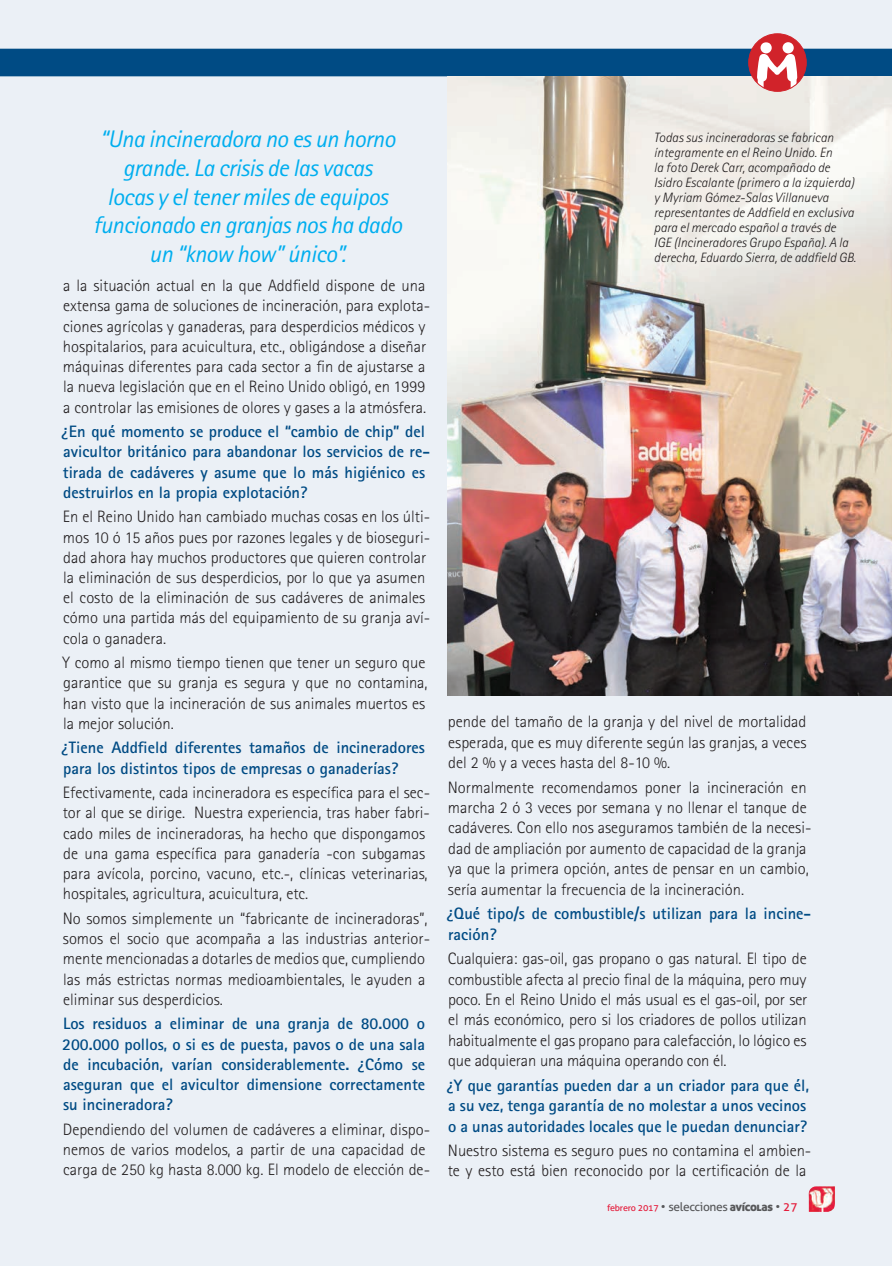
<style>
.page{position:relative;width:892px;height:1266px;background:#fff}
.page>*{position:absolute;margin:0;border:0;box-sizing:border-box;transform-origin:0 0}
.t1{font:italic 24px/28.8px "Rotis Sans Serif";letter-spacing:-.02em;color:#00aeef;text-align:center}
.t2{font:300 16.5px/20.2px "Rotis Sans Serif";color:#231f20}
.t3{font:700 16.5px/20.2px "Rotis Sans Serif";color:#004b84}
.t4{font:italic 300 13.5px/15px "Rotis Sans Serif";color:#231f20}
.t5{font:12px "Aller";letter-spacing:-.03em;color:#57585a}
.s1{font-size:9px;color:#e41c3b}
.s2{font-family:"Aller Display"}
.s3{color:#e41c3b}
</style>
<div class="page">
<div style="left:0;top:0;width:891px;height:1265px;background:#ebf0f6"></div>
<img style="left:808px;top:1186px;width:27px;height:25px">
<img style="left:447px;top:91px;width:444px;height:604px">
<div style="left:748px;top:34px;width:58px;height:57px;background:#d1232a;border-radius:50%"></div>
<div style="left:760px;top:42px;width:11px;height:11px;background:#fff;border-radius:50%"></div>
<svg style="left:0;top:49px;width:891px;height:42px"></svg>
<div style="left:782px;top:42px;width:11px;height:11px;background:#fff;border-radius:50%"></div>
<div style="left:748px;top:33px;width:58px;height:59px;border:1px solid #d1232a;border-radius:50%"></div>
<h1 class="t1" style="left:93px;top:125px;width:310px">“Una incineradora no es un horno grande. La crisis de las vacas<br>locas y el tener miles de equipos funcionado en granjas nos ha dado un “know how” único”.</h1>
<p class="t2" style="left:63px;top:275px;width:368px">a la situación actual en la que Addfield dispone de una extensa gama de soluciones de incineración, para explota&shy;ciones agrícolas y ganaderas, para desperdicios médicos y hospitalarios, para acuicultura, etc., obligándose a diseñar máquinas diferentes para cada sector a fin de ajustarse a la nueva legislación que en el Reino Unido obligó, en 1999 a controlar las emisiones de olores y gases a la atmósfera.</p>
<p class="t3" style="left:62px;top:421px;width:370px">¿En qué momento se produce el “cambio de chip” del avicultor británico para abandonar los servicios de re&shy;tirada de cadáveres y asume que lo más higiénico es destruirlos en la propia explotación?</p>
<p class="t2" style="left:63px;top:506px;width:369px">En el Reino Unido han cambiado muchas cosas en los últi&shy;mos 10 ó 15 años pues por razones legales y de bioseguri&shy;dad ahora hay muchos productores que quieren controlar la eliminación de sus desperdicios, por lo que ya asumen el costo de la eliminación de sus cadáveres de animales cómo una partida más del equipamiento de su granja aví&shy;cola o ganadera.</p>
<p class="t2" style="left:62px;top:652px;width:367px">Y como al mismo tiempo tienen que tener un seguro que garantice que su granja es segura y que no contamina, han visto que la incineración de sus animales muertos es la mejor solución.</p>
<p class="t3" style="left:62px;top:737px;width:365px">¿Tiene Addfield diferentes tamaños de incineradores para los distintos tipos de empresas o ganaderías?</p>
<p class="t2" style="left:63px;top:782px;width:369px">Efectivamente, cada incineradora es específica para el sec&shy;tor al que se dirige. Nuestra experiencia, tras haber fabri&shy;cado miles de incineradoras, ha hecho que dispongamos de una gama específica para ganadería -con subgamas para avícola, porcino, vacuno, etc.-, clínicas veterinarias, hospitales, agricultura, acuicultura, etc.</p>
<p class="t2" style="left:63px;top:908px;width:369px">No somos simplemente un “fabricante de incineradoras”, somos el socio que acompaña a las industrias anterior&shy;mente mencionadas a dotarles de medios que, cumpliendo las más estrictas normas medioambientales, le ayuden a eliminar sus desperdicios.</p>
<p class="t3" style="left:62px;top:1013px;width:364px;text-align:justify">Los residuos a eliminar de una granja de 80.000 o 200.000 pollos, o si es de puesta, pavos o de una sala de incubación, varían considerablemente. ¿Cómo se aseguran que el avicultor dimensione correctamente su incineradora?</p>
<p class="t2" style="left:63px;top:1118px;width:369px">Dependiendo del volumen de cadáveres a eliminar, dispo&shy;nemos de varios modelos, a partir de una capacidad de carga de 250 kg hasta 8.000 kg. El modelo de elección de-</p>
<p class="t4" style="left:654px;top:130px;width:203px">Todas sus incineradoras se fabrican íntegramente en el Reino Unido. En<br>la foto Derek Carr, acompañado de Isidro Escalante (primero a la izquierda) y Myriam Gómez-Salas Villanueva representantes de addfield en exclusiva para el mercado español a través de IGE (Incineradores Grupo España). A la derecha, Eduardo Sierra, de addfield GB.</p>
<p class="t2" style="left:448px;top:711px;width:360px;text-align:justify">pende del tamaño de la granja y del nivel de mortalidad esperada, que es muy diferente según las granjas, a veces del 2 % y a veces hasta del 8-10 %.</p>
<p class="t2" style="left:448px;top:776px;width:365px">Normalmente recomendamos poner la incineración en marcha 2 ó 3 veces por semana y no llenar el tanque de cadáveres. Con ello nos aseguramos también de la necesi&shy;dad de ampliación por aumento de capacidad de la granja ya que la primera opción, antes de pensar en un cambio, sería aumentar la frecuencia de la incineración.</p>
<p class="t3" style="left:446px;top:902px;width:366px">¿Qué tipo/s de combustible/s utilizan para la incine&shy;ración?</p>
<p class="t2" style="left:448px;top:948px;width:361px;text-align:justify">Cualquiera: gas-oil, gas propano o gas natural. El tipo de combustible afecta al precio final de la máquina, pero muy poco. En el Reino Unido el más usual es el gas-oil, por ser el más económico, pero si los criadores de pollos utilizan habitualmente el gas propano para calefacción, lo lógico es que adquieran una máquina operando con él.</p>
<p class="t3" style="left:446px;top:1074px;width:364px">¿Y que garantías pueden dar a un criador para que él, a su vez, tenga garantía de no molestar a unos vecinos o a unas autoridades locales que le puedan denunciar?</p>
<p class="t2" style="left:447px;top:1139px;width:365px">Nuestro sistema es seguro pues no contamina el ambien&shy;te y esto está bien reconocido por la certificación de la</p>
<p class="t5" style="left:607px;top:1198px;width:192px"><span class="s1">febrero 2017</span> • selecciones <span class="s2">AVÍCOLAS</span> • <span class="s3">27</span></p>
</div>
